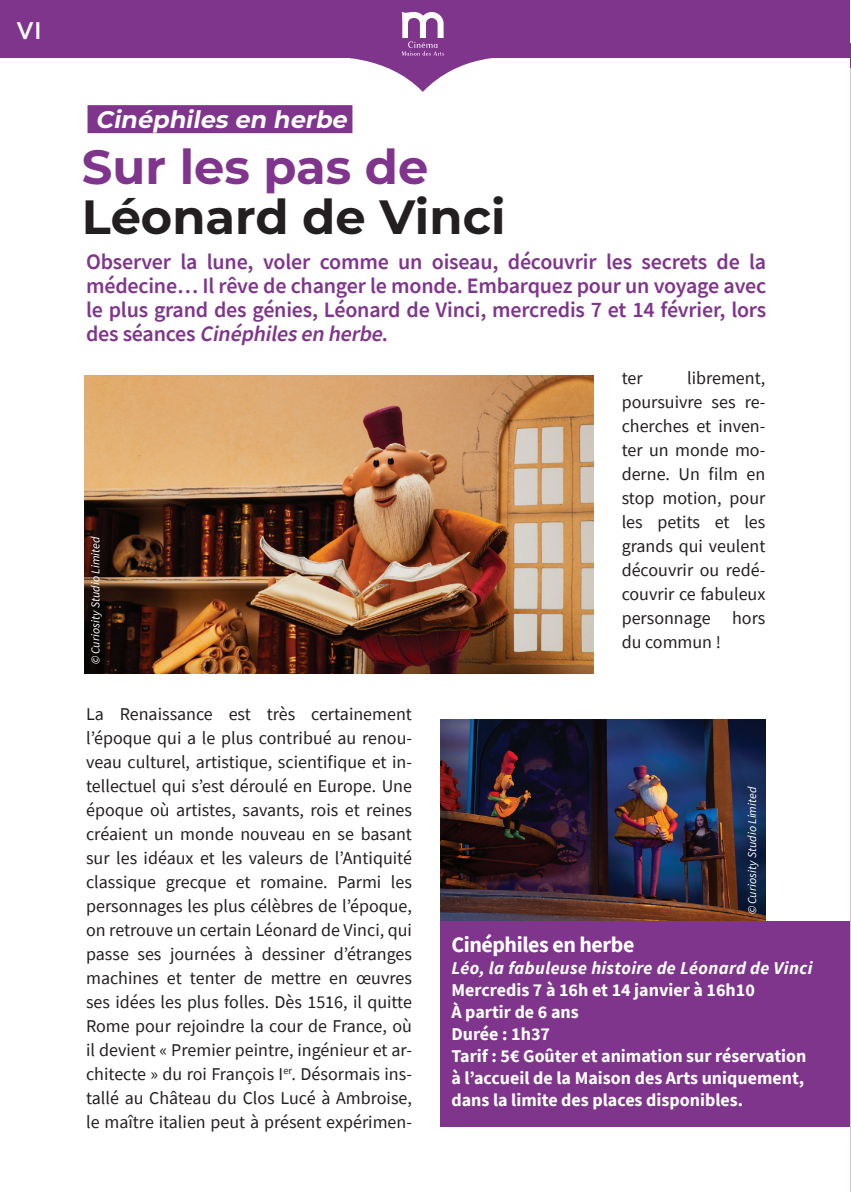
<style>
.page{position:relative;width:851px;height:1192px;background:#fff}
.page>*{position:absolute;margin:0;border:0;box-sizing:border-box;transform-origin:0 0}
.t1{font:700 48px "Montserrat";color:#231f20}
.t2{font:700 48px "Montserrat";color:#80358c}
.t3{font:italic 700 24px "Montserrat";color:#fff}
.t4{font:500 24px "Gotham";color:#fff}
.t5{font:600 22px/24px "Source Sans Pro";letter-spacing:-.01em;color:#80358c;text-align:justify}
.t6{font:700 22px "Source Sans Pro";letter-spacing:-.02em;color:#fff}
.t7{font:18px/24px "Source Sans Pro";color:#231f20;text-align:justify}
.t8{font:700 18px/22px "Source Sans Pro";color:#fff}
.t9{font:italic 700 18px "Source Sans Pro";letter-spacing:.02em;color:#fff}
.t10{font:italic 12px "Source Sans Pro";letter-spacing:.005em;color:#fff}
.s1{font-style:italic}
</style>
<div class="page">
<img style="left:440px;top:719px;width:325px;height:202px">
<div style="left:0;top:0;width:850px;height:58px;background:#80358c"></div>
<svg style="left:349px;top:12px;width:144px;height:80px"></svg>
<div style="left:88px;top:105px;width:264px;height:28px;background:#80358c"></div>
<img style="left:85px;top:375px;width:508px;height:298px">
<div style="left:440px;top:921px;width:410px;height:205px;background:#80358c"></div>
<hr style="left:850px;top:44px;width:1px;height:1147px;background:#d4c3db">
<svg style="left:850px;top:43px;width:1px;height:25px"></svg>
<h2 class="t4" style="left:16px;top:15px;width:27px">VI</h2>
<h2 class="t3" style="left:95px;top:102px;width:258px">Cinéphiles en herbe</h2>
<h1 class="t2" style="left:82px;top:132px;width:348px">Sur les pas de</h1>
<h1 class="t1" style="left:82px;top:182px;width:425px">Léonard de Vinci</h1>
<p class="t5" style="left:86px;top:249px;width:682px">Observer la lune, voler comme un oiseau, découvrir les secrets de la médecine… Il rêve de changer le monde. Embarquez pour un voyage avec le plus grand des génies, Léonard de Vinci, mercredis 7 et 14 février, lors d e s s é a n ce s <span class="s1">Cinéphilesen herbe</span>.</p>
<p class="t10" style="left:88px;top:664px;width:129px;rotate:-90deg">© Curiosity Studio Limited</p>
<p class="t7" style="left:86px;top:702px;width:327px">La Renaissance est très certainement l’époque qui a le plus contribué au renou&shy;veau culturel, artistique, scientifique et in&shy;tellectuel qui s’est déroulé en Europe. Une époque où artistes, savants, rois et reines créaient un monde nouveau en se basant sur les idéaux et les valeurs de l’Antiquité classique grecque et romaine. Parmi les personnages les plus célèbres de l’époque, on retrouve un certain Léonard de Vinci, qui passe ses journées à dessiner d’étranges machines et tenter de mettre en œuvres ses idées les plus folles. Dès 1516, il quitte Rome pour rejoindre la cour de France, où il devient « Premier peintre, ingénieur et ar&shy;chitecte » du roi François I<sup>er</sup>. Désormais ins&shy;tallé au Château du Clos Lucé à Ambroise, le maître italien peut à présent expérimen-</p>
<p class="t7" style="left:622px;top:366px;width:145px;text-indent:65px">librement, poursuivre ses re&shy;cherches et inven&shy;ter un monde mo&shy;derne. Un film en stop motion, pour les petits et les grands qui veulent découvrir ou redé&shy;couvrir ce fabuleux personnage hors du commun !</p>
<p class="t7" style="left:622px;top:366px;width:23px">ter</p>
<p class="t10" style="left:745px;top:914px;width:129px;rotate:-90deg">© Curiosity Studio Limited</p>
<p class="t6" style="left:451px;top:929px;width:185px">Cinéphiles en herbe</p>
<p class="t9" style="left:451px;top:956px;width:363px">Léo, la fabuleuse histoire de Léonard de Vinci</p>
<p class="t8" style="left:451px;top:978px;width:357px">Mercredis 7 à 16h et 14 janvier à 16h10<br>À partir de 6 ans<br>Durée : 1h37<br>Tarif : 5€ Goûter et animation sur réservation à l’accueil de la Maison des Arts uniquement, dans la limite des places disponibles.</p>
</div>
